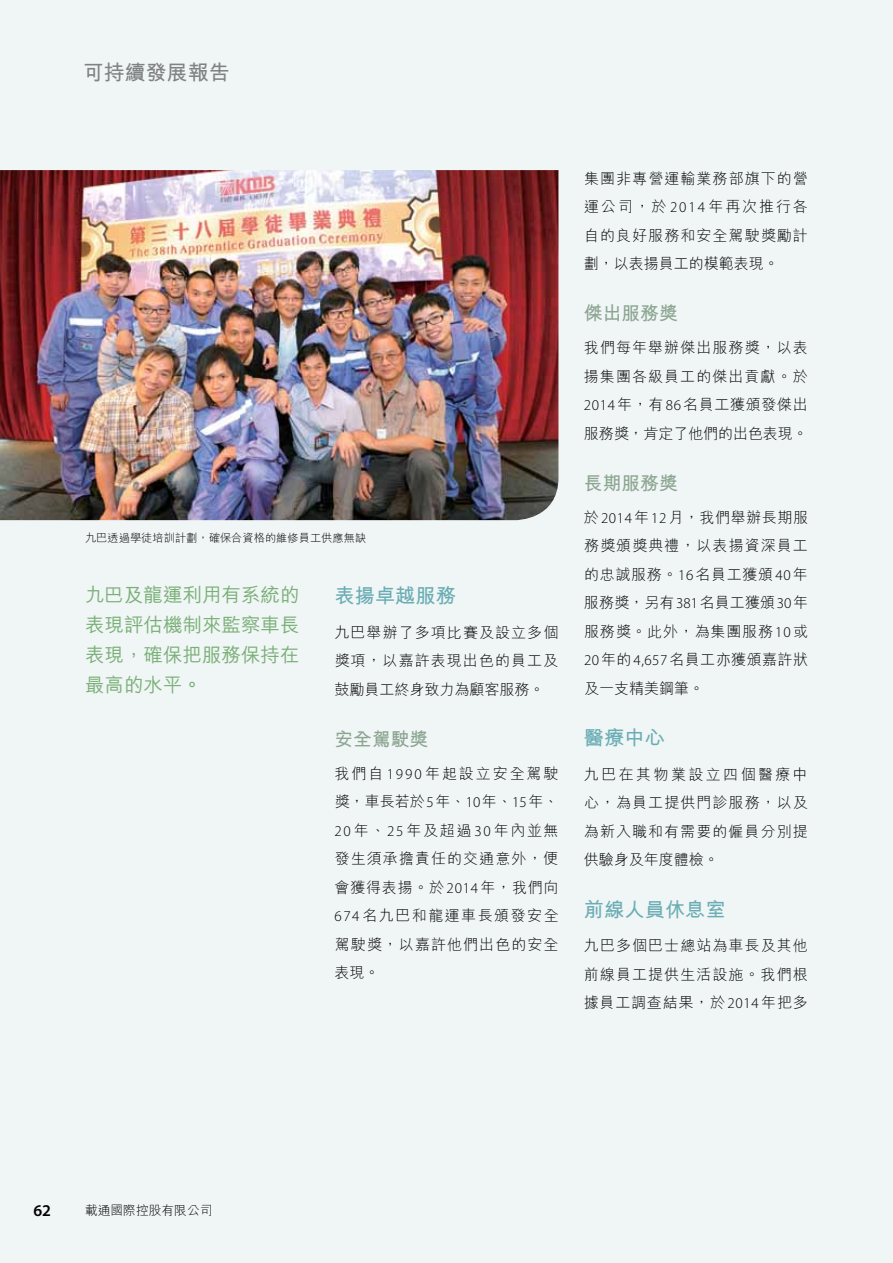
<style>
.page{position:relative;width:893px;height:1263px;background:#f0f5f5}
.page>*{position:absolute;margin:0;border:0;box-sizing:border-box;transform-origin:0 0}
.t1{font:700 21px "M Hei HK";color:#808284}
.t2{font:700 20.25px "M Hei HK";color:#6aadb4}
.t3{font:500 19.5px/30px "M Hei HK";color:#79b077;text-align:justify}
.t4{font:700 18.75px "M Hei HK";color:#8ca592}
.t5{font:600 16.5px "Myriad Pro";color:#000}
.t6{font:300 15px/28.5px "M Hei HK";letter-spacing:.07em;color:#000;text-align:justify}
.t7{font:300 12.75px "M Hei HK";color:#000}
.t8{font:300 11.25px "M Hei HK";color:#000}
.s1{font-family:"Myriad Pro"}
</style>
<div class="page">
<img style="left:0;top:170px;width:558px;height:350px">
<h1 class="t1" style="left:83px;top:57px;width:149px">可持續發展報告</h1>
<p class="t8" style="left:85px;top:530px;width:283px">九巴透過學徒培訓計劃，確保合資格的維修員工供應無缺</p>
<h3 class="t3" style="left:85px;top:578px;width:216px">九巴及龍運利用有系統的表現評估機制來監察車長表現，確保把服務保持在最高的水平。</h3>
<h2 class="t2" style="left:334px;top:580px;width:123px">表揚卓越服務</h2>
<p class="t6" style="left:334px;top:617px;width:226px">九巴舉辦了多項比賽及設立多個獎項，以嘉許表現出色的員工及鼓勵員工終身致力為顧客服務。</p>
<p class="t4" style="left:334px;top:725px;width:95px">安全駕駛獎</p>
<p class="t6" style="left:334px;top:758px;width:226px">我們自<span class="s1">1990</span>年起設立安全駕駛獎，車長若於<span class="s1">5</span>年、<span class="s1">10</span>年、<span class="s1">15</span>年、<span class="s1">20</span>年、<span class="s1">25</span>年及超過<span class="s1">30</span>年內並無發生須承擔責任的交通意外，便會獲得表揚。於<span class="s1">2014</span>年，我們向<span class="s1">674</span>名九巴和龍運車長頒發安全駕駛獎，以嘉許他們出色的安全表現。</p>
<p class="t6" style="left:584px;top:163px;width:226px">集團非專營運輸業務部旗下的營運公司，於<span class="s1">2014</span>年再次推行各自的良好服務和安全駕駛獎勵計劃，以表揚員工的模範表現。</p>
<p class="t4" style="left:584px;top:300px;width:95px">傑出服務獎</p>
<p class="t6" style="left:584px;top:333px;width:226px">我們每年舉辦傑出服務獎，以表揚集團各級員工的傑出貢獻。於<span class="s1">2014</span>年，有<span class="s1">86</span>名員工獲頒發傑出服務獎，肯定了他們的出色表現。</p>
<p class="t4" style="left:584px;top:469px;width:95px">長期服務獎</p>
<p class="t6" style="left:584px;top:502px;width:226px">於<span class="s1">2014</span>年<span class="s1">12</span>月，我們舉辦長期服務獎頒獎典禮，以表揚資深員工的忠誠服務。<span class="s1">16</span>名員工獲頒<span class="s1">40</span>年服務獎，另有<span class="s1">381</span>名員工獲頒<span class="s1">30</span>年服務獎。此外，為集團服務<span class="s1">10</span>或<span class="s1">20</span>年的<span class="s1">4,657</span>名員工亦獲頒嘉許狀及一支精美鋼筆。</p>
<h2 class="t2" style="left:584px;top:723px;width:82px">醫療中心</h2>
<p class="t6" style="left:584px;top:759px;width:226px">九巴在其物業設立四個醫療中心，為員工提供門診服務，以及為新入職和有需要的僱員分別提供驗身及年度體檢。</p>
<h2 class="t2" style="left:584px;top:894px;width:143px">前線人員休息室</h2>
<p class="t6" style="left:584px;top:931px;width:226px">九巴多個巴士總站為車長及其他前線員工提供生活設施。我們根據員工調查結果，於<span class="s1">2014</span>年把多</p>
<p class="t5" style="left:33px;top:1201px;width:19px">62</p>
<p class="t7" style="left:85px;top:1202px;width:129px">載通國際控股有限公司</p>
</div>
